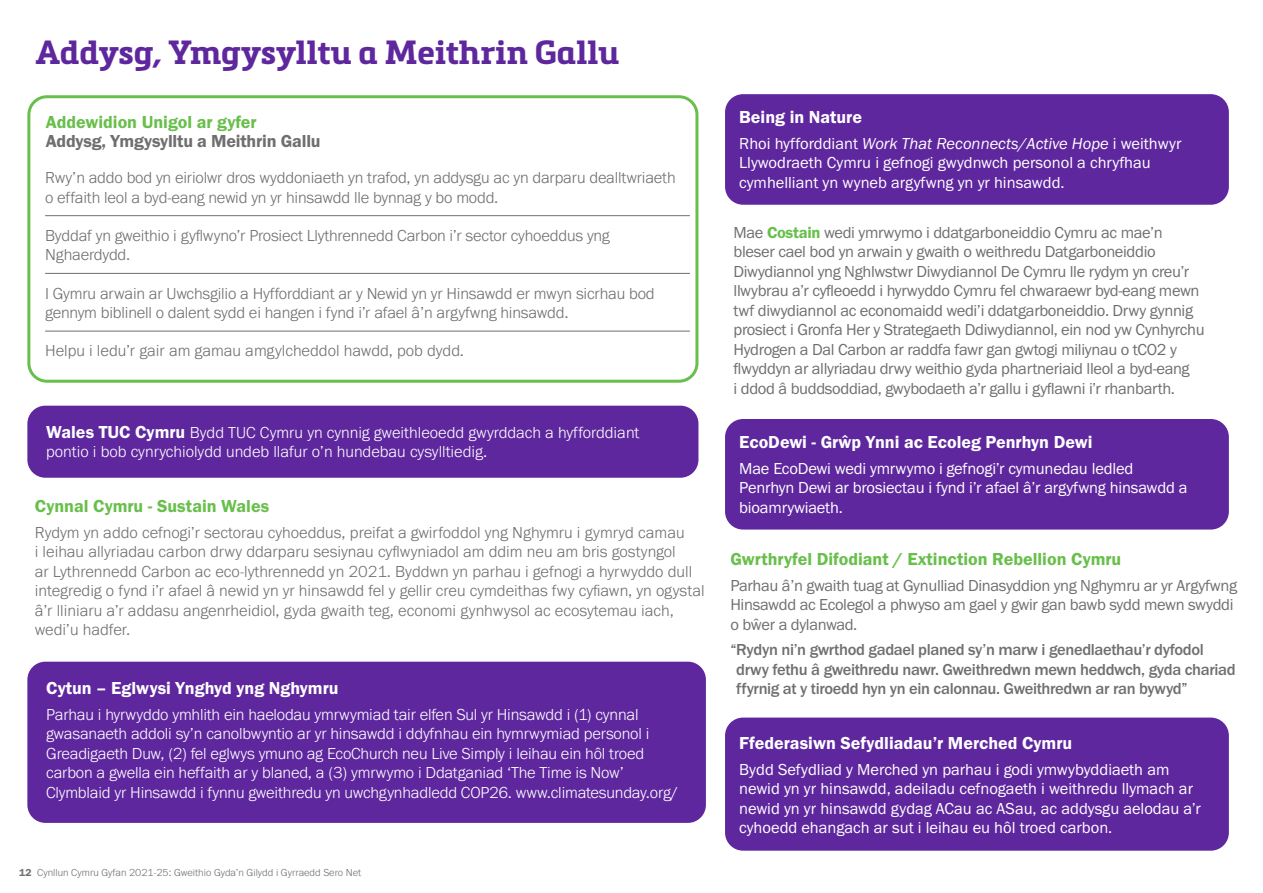
<style>
.page{position:relative;width:1263px;height:893px;background:#fff}
.page>*{position:absolute;margin:0;border:0;box-sizing:border-box;transform-origin:0 0}
.Section_Title{font:700 33px "Metronic Slab Pro";color:#5f279e}
.t1{font:18px "Franklin Gothic URW Dem";color:#fff}
.t2{font:18px "Franklin Gothic URW Dem";color:#68bf4b}
.t3{font:18px/19.5px "Franklin Gothic URW Dem";letter-spacing:-.01em;color:#706f6f}
.Main_Body{font:16.5px/19.5px "Franklin Gothic URW Boo";letter-spacing:-.02em;color:#706f6f}
.Body{font:300 16.5px/19.5px "Franklin Gothic URW";letter-spacing:-.01em;color:#fff}
.Body-2{font:16.5px/19.5px "Franklin Gothic URW Boo";color:#fff}
.Main_Body-2{font:300 16.5px/19.5px "Franklin Gothic URW";color:#706f6f}
.Grey_body_line_after{font:300 16.5px/19.5px "Franklin Gothic URW";letter-spacing:-.01em;color:#706f6f}
.t4{font:500 16.5px/19.5px "Franklin Gothic URW";letter-spacing:-.02em;color:#706f6f}
.Body-3{font:300 16.5px "Franklin Gothic URW";color:#706f6f}
.t5{font:300 10.5px "Franklin Gothic URW";color:#706f6f}
.s1{color:#68bf4b}
.s2{font-family:"Franklin Gothic URW Dem";font-weight:400;font-size:18px}
.s3{font-family:"Franklin Gothic URW Dem";font-weight:400}
.s4{font-family:"Franklin Gothic URW Boo Ita"}
.s5{font-family:"Franklin Gothic URW Dem";color:#68bf4b}
</style>
<div class="page">
<div style="left:725px;top:94px;width:504px;height:111px;background:#5f279e;border-radius:18px"></div>
<div style="left:725px;top:718px;width:504px;height:133px;background:#5f279e;border-radius:18px"></div>
<div style="left:725px;top:419px;width:504px;height:111px;background:#5f279e;border-radius:18px"></div>
<div style="left:27px;top:662px;width:679px;height:161px;background:#5f279e;border-radius:18px"></div>
<div style="left:27px;top:406px;width:671px;height:72px;background:#5f279e;border-radius:18px"></div>
<div style="left:27px;top:95px;width:671px;height:288px;border:3px solid #68bf4b;border-radius:18px"></div>
<hr style="left:45px;top:215px;width:645px;height:1px;background:#706f6f">
<hr style="left:45px;top:273px;width:645px;height:1px;background:#706f6f">
<hr style="left:45px;top:331px;width:645px;height:1px;background:#706f6f">
<p class="Section_Title" style="left:36px;top:31px;width:585px">Addysg, Ymgysylltu a Meithrin Gallu</p>
<h2 class="t3" style="left:46px;top:112px;width:276px"><span class="s1">Addewidion Unigol ar gyfer<br></span>Addysg, Ymgysylltu a Meithrin Gallu</h2>
<p class="Grey_body_line_after" style="left:45px;top:168px;width:632px">Rwy’n addo bod yn eiriolwr dros wyddoniaeth yn trafod, yn addysgu ac yn darparu dealltwriaeth o effaith leol a byd-eang newid yn yr hinsawdd lle bynnag y bo modd.</p>
<p class="Grey_body_line_after" style="left:45px;top:225px;width:566px">Byddaf yn gweithio i gyflwyno’r Prosiect Llythrennedd Carbon i’r sector cyhoeddus yng<br>Nghaerdydd.</p>
<p class="Grey_body_line_after" style="left:45px;top:283px;width:611px">I Gymru arwain ar Uwchsgilio a Hyfforddiant ar y Newid yn yr Hinsawdd er mwyn sicrhau bod gennym biblinell o dalent sydd ei hangen i fynd i’r afael â’n argyfwng hinsawdd.</p>
<p class="Body-3" style="left:45px;top:341px;width:420px">Helpu i ledu’r gair am gamau amgylcheddol hawdd, pob dydd.</p>
<h2 class="Body" style="left:46px;top:422px;width:595px"><span class="s2">Wales TUC Cymru</span> Bydd TUC Cymru yn cynnig gweithleoedd gwyrddach a hyfforddiant pontio i bob cynrychiolydd undeb llafur o’n hundebau cysylltiedig.</h2>
<h2 class="t2" style="left:35px;top:495px;width:236px">Cynnal Cymru - Sustain Wales</h2>
<p class="Main_Body-2" style="left:35px;top:522px;width:671px">Rydym yn addo cefnogi’r sectorau cyhoeddus, preifat a gwirfoddol yng Nghymru i gymryd camau<br>i leihau allyriadau carbon drwy ddarparu sesiynau cyflwyniadol am ddim neu am bris gostyngol<br>ar Lythrennedd Carbon ac eco-lythrennedd yn 2021. Byddwn yn parhau i gefnogi a hyrwyddo dull integredig o fynd i’r afael â newid yn yr hinsawdd fel y gellir creu cymdeithas fwy cyfiawn, yn ogystal â’r lliniaru a’r addasu angenrheidiol, gyda gwaith teg, economi gynhwysol ac ecosytemau iach, wedi’u hadfer.</p>
<h2 class="t1" style="left:46px;top:677px;width:294px">Cytun – Eglwysi Ynghyd yng Nghymru</h2>
<p class="Body" style="left:46px;top:704px;width:633px">Parhau i hyrwyddo ymhlith ein haelodau ymrwymiad tair elfen Sul yr Hinsawdd i (1) cynnal gwasanaeth addoli sy’n canolbwyntio ar yr hinsawdd i ddyfnhau ein hymrwymiad personol i Greadigaeth Duw, (2) fel eglwys ymuno ag EcoChurch neu Live Simply i leihau ein hôl troed carbon a gwella ein heffaith ar y blaned, a (3) ymrwymo i Ddatganiad ‘The Time is Now’ Clymblaid yr Hinsawdd i fynnu gweithredu yn uwchgynhadledd COP26. www.climatesunday.org/</p>
<p class="t5" style="left:19px;top:866px;width:344px"><span class="s3">12</span> Cynllun Cymru Gyfan 2021-25: Gweithio Gyda’n Gilydd i Gyrraedd Sero Net</p>
<h2 class="t1" style="left:739px;top:106px;width:124px">Being in Nature</h2>
<p class="Body-2" style="left:739px;top:133px;width:444px">Rhoi hyfforddiant <span class="s4">Work That Reconnects/Active Hope</span> i weithwyr<br>Llywodraeth Cymru i gefnogi gwydnwch personol a chryfhau cymhelliant yn wyneb argyfwng yn yr hinsawdd.</p>
<p class="Main_Body" style="left:733px;top:222px;width:472px">Mae <span class="s5">Costain</span> wedi ymrwymo i ddatgarboneiddio Cymru ac mae’n bleser cael bod yn arwain y gwaith o weithredu Datgarboneiddio Diwydiannol yng Nghlwstwr Diwydiannol De Cymru lle rydym yn creu’r llwybrau a’r cyfleoedd i hyrwyddo Cymru fel chwaraewr byd-eang mewn twf diwydiannol ac economaidd wedi’i ddatgarboneiddio. Drwy gynnig prosiect i Gronfa Her y Strategaeth Ddiwydiannol, ein nod yw Cynhyrchu Hydrogen a Dal Carbon ar raddfa fawr gan gwtogi miliynau o tCO2 y flwyddyn ar allyriadau drwy weithio gyda phartneriaid lleol a byd-eang<br>i ddod â buddsoddiad, gwybodaeth a’r gallu i gyflawni i’r rhanbarth.</p>
<h2 class="t1" style="left:739px;top:431px;width:355px">EcoDewi - Grŵp Ynni ac Ecoleg Penrhyn Dewi</h2>
<p class="Body-2" style="left:739px;top:458px;width:450px">Mae EcoDewi wedi ymrwymo i gefnogi’r cymunedau ledled<br>Penrhyn Dewi ar brosiectau i fynd i’r afael â’r argyfwng hinsawdd a bioamrywiaeth.</p>
<h2 class="t2" style="left:730px;top:548px;width:392px">Gwrthryfel Difodiant / Extinction Rebellion Cymru</h2>
<h2 class="Main_Body" style="left:730px;top:575px;width:508px">Parhau â’n gwaith tuag at Gynulliad Dinasyddion yng Nghymru ar yr Argyfwng<br>Hinsawdd ac Ecolegol a phwyso am gael y gwir gan bawb sydd mewn swyddi o bŵer a dylanwad.</h2>
<h2 class="t4" style="left:736px;top:640px;width:501px;text-indent:-6px">“Rydyn ni’n gwrthod gadael planed sy’n marw i genedlaethau’r dyfodol drwy fethu â gweithredu nawr. Gweithredwn mewn heddwch, gyda chariad ffyrnig at y tiroedd hyn yn ein calonnau. Gweithredwn ar ran bywyd”</h2>
<h2 class="t1" style="left:739px;top:731px;width:335px">Ffederasiwn Sefydliadau’r Merched Cymru</h2>
<p class="Body-2" style="left:739px;top:759px;width:463px">Bydd Sefydliad y Merched yn parhau i godi ymwybyddiaeth am newid yn yr hinsawdd, adeiladu cefnogaeth i weithredu llymach ar newid yn yr hinsawdd gydag ACau ac ASau, ac addysgu aelodau a’r cyhoedd ehangach ar sut i leihau eu hôl troed carbon.</p>
</div>
